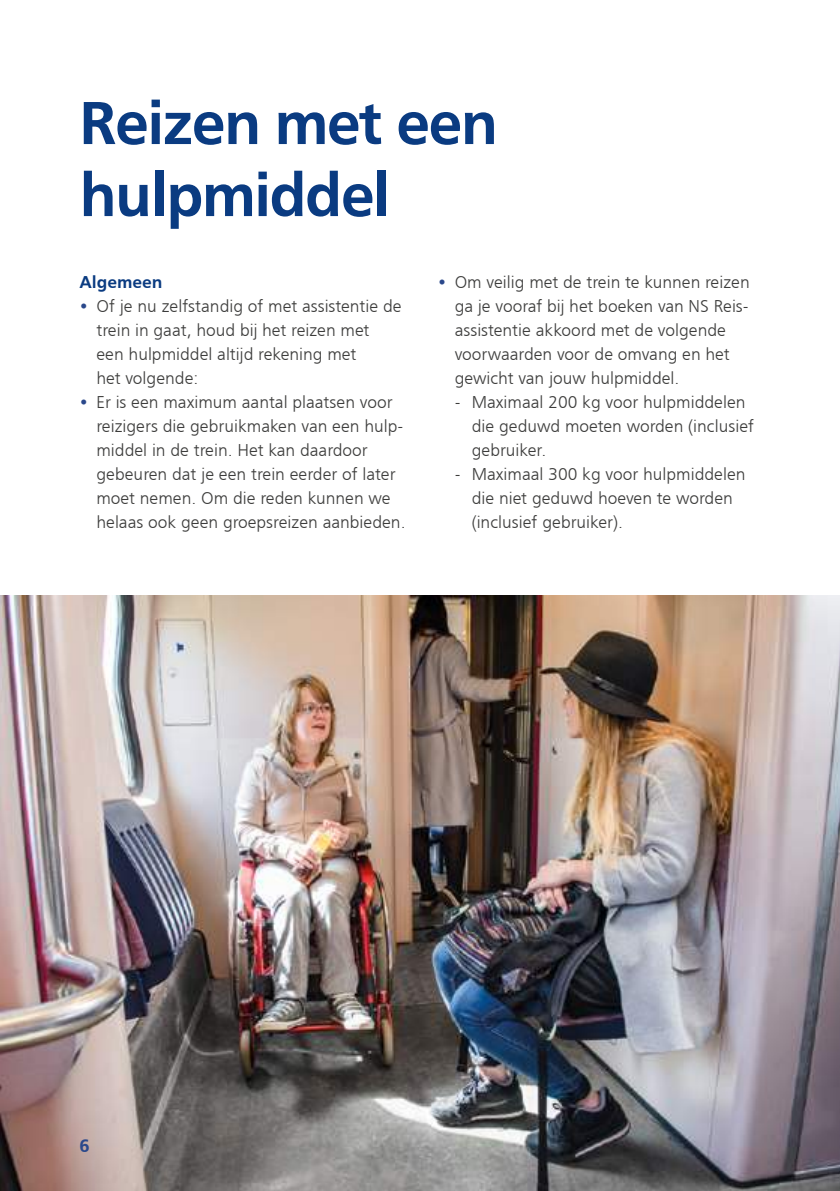
<style>
.page{position:relative;width:840px;height:1191px;background:#fff}
.page>*{position:absolute;margin:0;border:0;box-sizing:border-box;transform-origin:0 0}
.t1{font:700 60px/72px "NS Sans";letter-spacing:-.03em;color:#0a3b81}
.t2{font:700 18px "NS Sans";color:#2a488b}
.t3{font:17px/24px "NS Sans";color:#3c3c3b}
.t4{font:700 17px "NS Sans";color:#0a3b81}
.s1{color:#2a488b}
</style>
<div class="page">
<img style="left:0;top:595px;width:839px;height:596px">
<h1 class="t1" style="left:79px;top:87px;width:419px">Reizen met een hulpmiddel</h1>
<p class="t4" style="left:79px;top:272px;width:84px">Algemeen</p>
<p class="t3" style="left:96px;top:294px;width:306px;text-indent:-17px"><span class="s1">•</span> Of je nu zelfstandig of met assistentie de trein in gaat, houd bij het reizen met<br>een hulpmiddel altijd rekening met<br>het volgende:</p>
<p class="t3" style="left:96px;top:390px;width:310px;text-indent:-17px"><span class="s1">•</span> Er is een maximum aantal plaatsen voor reizigers die gebruikmaken van een hulp&shy;middel in de trein. Het kan daardoor gebeuren dat je een trein eerder of later moet nemen. Om die reden kunnen we helaas ook geen groepsreizen aanbieden.</p>
<p class="t3" style="left:454px;top:270px;width:296px;text-indent:-17px"><span class="s1">•</span> Om veilig met de trein te kunnen reizen ga je vooraf bij het boeken van NS Reis&shy;assistentie akkoord met de volgende voorwaarden voor de omvang en het gewicht van jouw hulpmiddel.</p>
<p class="t3" style="left:471px;top:390px;width:284px;text-indent:-17px">- Maximaal 200 kg voor hulpmiddelen die geduwd moeten worden (inclusief gebruiker.</p>
<p class="t3" style="left:471px;top:462px;width:275px;text-indent:-17px">- Maximaal 300 kg voor hulpmiddelen die niet geduwd hoeven te worden (inclusief gebruiker).</p>
<p class="t2" style="left:79px;top:1135px;width:12px">6</p>
</div>
